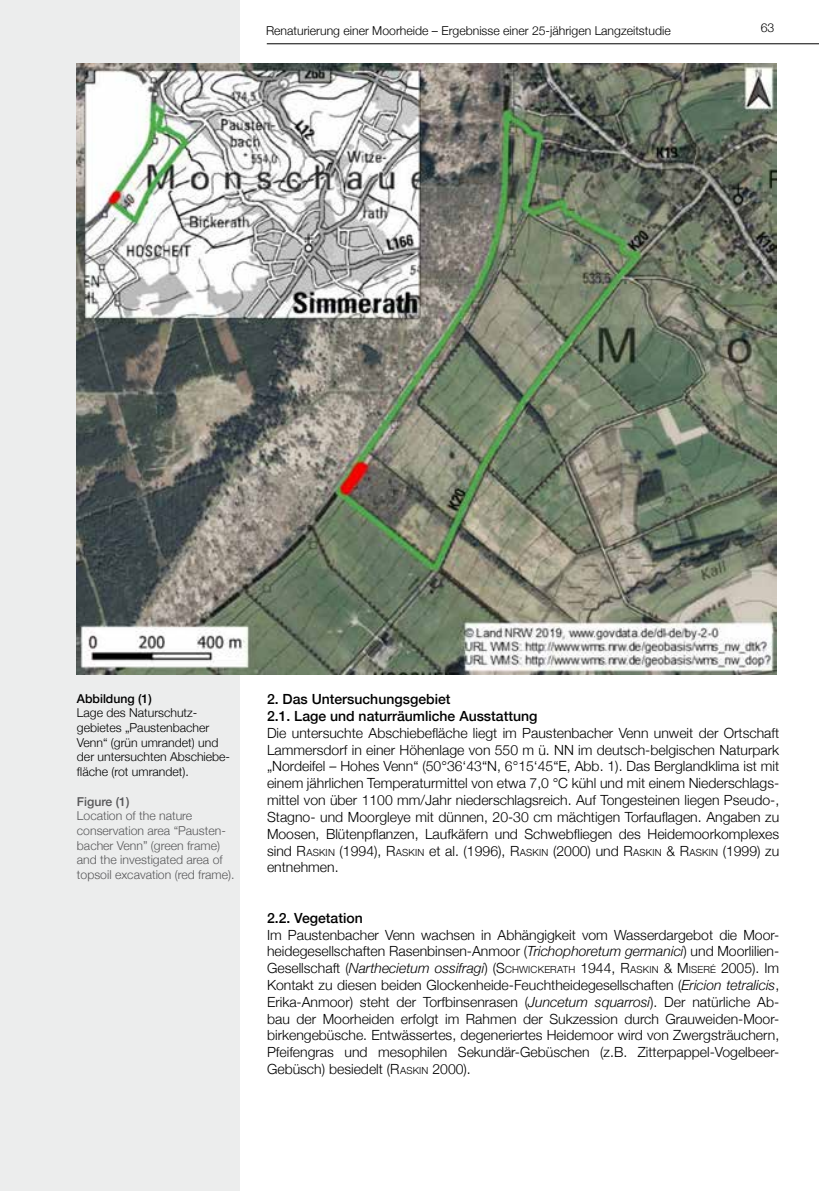
<style>
.page{position:relative;width:819px;height:1191px;background:#fff}
.page>*{position:absolute;margin:0;border:0;box-sizing:border-box;transform-origin:0 0}
.t1{font:300 14px/16.8px "Helvetica Neue";color:#000;text-align:justify}
.t2{font:500 14px/16.8px "Helvetica Neue";color:#000}
.t3{font:300 12.25px/14.7px "Helvetica Neue";color:#000}
.t4{font:300 12.25px/14.7px "Helvetica Neue";color:#58585a}
.t5{font:500 12.25px "Helvetica Neue";color:#000}
.t6{font:500 12.25px "Helvetica Neue";color:#58585a}
.s1{font-style:inherit}
.s2{font-size:9.8px}
.s3{font-style:italic}
</style>
<div class="page">
<hr style="left:267px;top:43px;width:552px;height:1px;background:#000">
<div style="left:0;top:0;width:239px;height:1191px;background:#eceded"></div>
<img style="left:76px;top:63px;width:700px;height:612px">
<p class="t3" style="left:266px;top:22px;width:406px">Renaturierung einer Moorheide – Ergebnisse einer 25-jährigen Langzeitstudie</p>
<p class="t3" style="left:760px;top:19px;width:15px">63</p>
<p class="t5" style="left:77px;top:688px;width:76px">Abbildung (1)</p>
<p class="t3" style="left:77px;top:704px;width:155px">Lage des Naturschutz&shy;gebietes „Paustenbacher<br>Venn“ (grün umrandet) und der untersuchten Abschiebe&shy;fläche (rot umrandet).</p>
<p class="t6" style="left:77px;top:791px;width:54px">Figure (1)</p>
<p class="t4" style="left:77px;top:807px;width:159px">Location of the nature conservation area “Pausten&shy;bacher Venn” (green frame) and the investigated area of topsoil excavation (red frame).</p>
<p class="t2" style="left:267px;top:689px;width:272px">2. Das Untersuchungsgebiet<br>2.1. Lage und naturräumliche Ausstattung</p>
<p class="t1" style="left:267px;top:723px;width:513px">Die untersuchte Abschiebefläche liegt im Paustenbacher Venn unweit der Ortschaft Lammersdorf in einer Höhenlage von 550 m ü. NN im deutsch-belgischen Naturpark „Nordeifel – Hohes Venn“ (50°36‘43“N, 6°15‘45“E, Abb. 1). Das Berglandklima ist mit einem jährlichen Temperaturmittel von etwa 7,0 °C kühl und mit einem Niederschlags&shy;mittel von über 1100 mm/Jahr niederschlagsreich. Auf Tongesteinen liegen Pseudo-, Stagno- und Moorgleye mit dünnen, 20-30 cm mächtigen Torfauflagen. Angaben zu Moosen, Blütenpflanzen, Laufkäfern und Schwebfliegen des Heidemoorkomplexes sind <span class="s1">R</span><span class="s2">ASKIN</span> (1994), <span class="s1">R</span><span class="s2">ASKIN</span> et al. (1996), <span class="s1">R</span><span class="s2">ASKIN</span> (2000) und <span class="s1">R</span><span class="s2">ASKIN</span> <span class="s1">&amp; R</span><span class="s2">ASKIN</span> (1999) zu entnehmen.</p>
<p class="t2" style="left:267px;top:908px;width:97px">2.2. Vegetation</p>
<p class="t1" style="left:267px;top:925px;width:513px">Im Paustenbacher Venn wachsen in Abhängigkeit vom Wasserdargebot die Moor&shy;heidegesellschaften Rasenbinsen-Anmoor (<span class="s3">Trichophoretum germanici</span>) und Moorlilien-Gesellschaft (<span class="s3">Narthecietum ossifragi</span>) (<span class="s1">S</span><span class="s2">CHWICKERATH</span> 1944, <span class="s1">R</span><span class="s2">ASKIN</span> <span class="s1">&amp; M</span><span class="s2">ISERÉ</span> 2005). Im Kontakt zu diesen beiden Glockenheide-Feuchtheidegesellschaften (<span class="s3">Ericion tetralicis</span>, Erika-Anmoor) steht der Torfbinsenrasen (<span class="s3">Juncetum squarrosi</span>). Der natürliche Ab&shy;bau der Moorheiden erfolgt im Rahmen der Sukzession durch Grauweiden-Moor&shy;birkengebüsche. Entwässertes, degeneriertes Heidemoor wird von Zwergsträuchern, Pfeifengras und mesophilen Sekundär-Gebüschen (z.B. Zitterpappel-Vogelbeer-Gebüsch) besiedelt (<span class="s1">R</span><span class="s2">ASKIN</span> 2000).</p>
</div>
